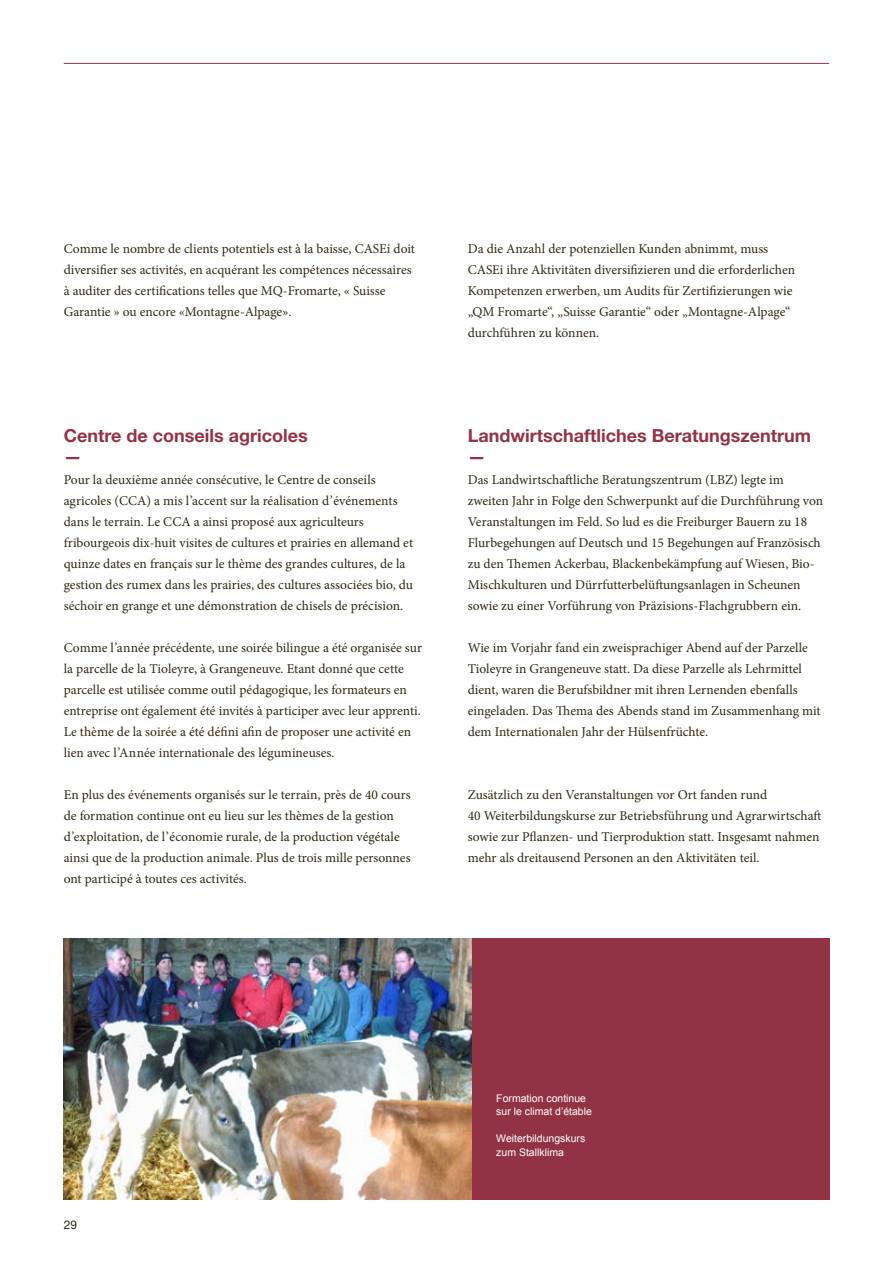
<style>
.page{position:relative;width:893px;height:1263px;background:#fff}
.page>*{position:absolute;margin:0;border:0;box-sizing:border-box;transform-origin:0 0}
.t1{font:700 18px/21px "Helvetica Neue LT Pro";color:#913344}
.t2{font:13.5px/21px "Minion Pro";color:#2f2912}
.t3{font:12px "Helvetica Neue LT Pro";color:#2f2912}
.t4{font:10.5px/13.5px "Arial";color:#fff}
</style>
<div class="page">
<hr style="left:64px;top:63px;width:765px;height:1px;background:#913344">
<div style="left:471px;top:938px;width:358px;height:261px;background:#913344"></div>
<img style="left:64px;top:938px;width:407px;height:261px">
<p class="t2" style="left:64px;top:238px;width:353px">Comme le nombre de clients potentiels est à la baisse, CASEi doit diversifier ses activités, en acquérant les compétences nécessaires à auditer des certifications telles que MQ-Fromarte, « Suisse Garantie » ou encore «Montagne-Alpage».</p>
<p class="t2" style="left:468px;top:238px;width:329px">Da die Anzahl der potenziellen Kunden abnimmt, muss CASEi ihre Aktivitäten diversifizieren und die erforderlichen Kompetenzen erwerben, um Audits für Zertifizierungen wie „QM Fromarte“, „Suisse Garantie“ oder „Montagne-Alpage“ durchführen zu können.</p>
<h1 class="t1" style="left:64px;top:424px;width:245px">Centre de conseils agricoles —</h1>
<p class="t2" style="left:64px;top:469px;width:351px">Pour la deuxième année consécutive, le Centre de conseils agricoles (CCA) a mis l’accent sur la réalisation d’événements dans le terrain. Le CCA a ainsi proposé aux agriculteurs fribourgeois dix-huit visites de cultures et prairies en allemand et quinze dates en français sur le thème des grandes cultures, de la gestion des rumex dans les prairies, des cultures associées bio, du séchoir en grange et une démonstration de chisels de précision.</p>
<p class="t2" style="left:64px;top:637px;width:360px">Comme l’année précédente, une soirée bilingue a été organisée sur la parcelle de la Tioleyre, à Grangeneuve. Etant donné que cette parcelle est utilisée comme outil pédagogique, les formateurs en entreprise ont également été invités à participer avec leur apprenti.<br>Le thème de la soirée a été défini afin de proposer une activité en lien avec l’Année internationale des légumineuses.</p>
<p class="t2" style="left:64px;top:784px;width:348px">En plus des événements organisés sur le terrain, près de 40 cours de formation continue ont eu lieu sur les thèmes de la gestion d’exploitation, de l’économie rurale, de la production végétale ainsi que de la production animale. Plus de trois mille personnes ont participé à toutes ces activités.</p>
<h1 class="t1" style="left:468px;top:424px;width:345px">Landwirtschaftliches Beratungszentrum —</h1>
<p class="t2" style="left:468px;top:469px;width:357px">Das Landwirtschaftliche Beratungszentrum (LBZ) legte im zweiten Jahr in Folge den Schwerpunkt auf die Durchführung von Veranstaltungen im Feld. So lud es die Freiburger Bauern zu 18<br>Flurbegehungen auf Deutsch und 15 Begehungen auf Französisch zu den Themen Ackerbau, Blackenbekämpfung auf Wiesen, Bio-Mischkulturen und Dürrfutterbelüftungsanlagen in Scheunen sowie zu einer Vorführung von Präzisions-Flachgrubbern ein.</p>
<p class="t2" style="left:468px;top:637px;width:354px">Wie im Vorjahr fand ein zweisprachiger Abend auf der Parzelle Tioleyre in Grangeneuve statt. Da diese Parzelle als Lehrmittel dient, waren die Berufsbildner mit ihren Lernenden ebenfalls eingeladen. Das Thema des Abends stand im Zusammenhang mit dem Internationalen Jahr der Hülsenfrüchte.</p>
<p class="t2" style="left:468px;top:784px;width:355px">Zusätzlich zu den Veranstaltungen vor Ort fanden rund<br>40 Weiterbildungskurse zur Betriebsführung und Agrarwirtschaft sowie zur Pflanzen- und Tierproduktion statt. Insgesamt nahmen mehr als dreitausend Personen an den Aktivitäten teil.</p>
<p class="t3" style="left:64px;top:1217px;width:15px">29</p>
<p class="t4" style="left:496px;top:1091px;width:97px">Formation continue sur le climat d’étable</p>
<p class="t4" style="left:496px;top:1132px;width:91px">Weiterbildungskurs zum Stallklima</p>
</div>
